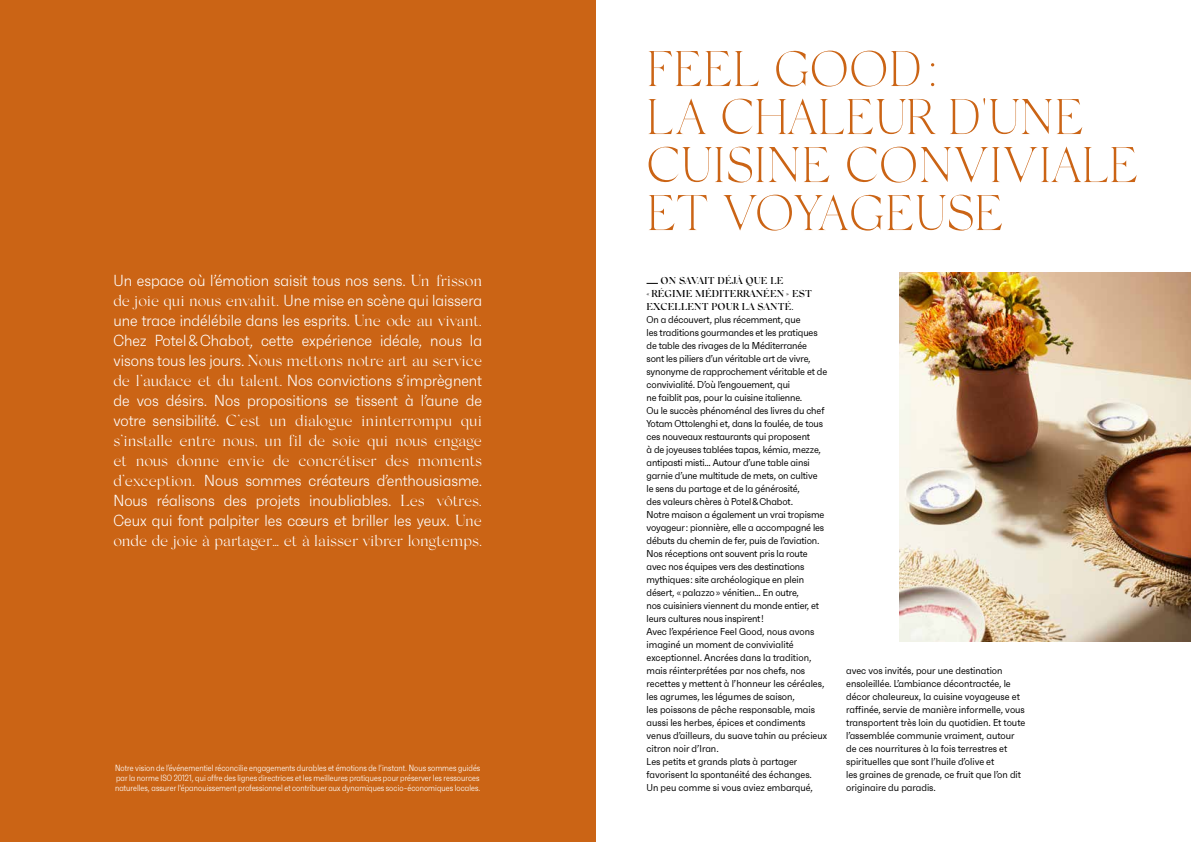
<style>
.page{position:relative;width:1191px;height:842px;background:#fff}
.page>*{position:absolute;margin:0;border:0;box-sizing:border-box;transform-origin:0 0}
.t1{font:200 50px/48px "Silk Serif";color:#cb6415}
.t2{font:300 16px/20px "Faktum Con";color:#fff;text-align:justify}
.t3{font:300 16px/20px "Silk Serif";color:#fff;text-align:justify}
.t4{font:10px/13px "Faktum Con";letter-spacing:-.01em;color:#000}
.t5{font:500 10px/13px "Silk Serif";color:#000}
.t6{font:300 9px/10px "Faktum X Con";letter-spacing:.01em;color:#fff;text-align:justify}
.s1{font-family:"Silk Serif"}
.s2{font-family:"Faktum Con"}
</style>
<div class="page">
<img style="left:899px;top:272px;width:292px;height:370px">
<svg style="left:646px;top:283px;width:12px;height:1px"></svg>
<div style="left:0;top:0;width:595px;height:842px;background:#cb6415"></div>
<h2 class="t2" style="left:113px;top:270px;width:370px">Un espace où l’émotion saisit tous nos sens. <span class="s1">Un frisson de joie qui nous envahit.</span> Une mise en scène qui laissera une trace indélébile dans les esprits. <span class="s1">Une ode au vivant.<br></span>Chez Potel &amp; Chabot, cette expérience idéale, nous la</h2>
<h2 class="t3" style="left:113px;top:350px;width:370px"><span class="s2">visons tous les jours.</span> Nous mettons notre art au service</h2>
<h2 class="t2" style="left:113px;top:370px;width:370px"><span class="s1">de l’audace et du talent.</span> Nos convictions s’imprègnent de vos désirs. Nos propositions se tissent à l’aune de</h2>
<h2 class="t3" style="left:113px;top:410px;width:370px"><span class="s2">votre sensibilité.</span> C’est un dialogue ininterrompu qui s’installe entre nous, un fil de soie qui nous engage et nous donne envie de concrétiser des moments</h2>
<h2 class="t2" style="left:113px;top:470px;width:370px"><span class="s1">d’exception.</span> Nous sommes créateurs d’enthousiasme.<br>Nous réalisons des projets inoubliables. <span class="s1">Les vôtres.<br></span>Ceux qui font palpiter les cœurs et briller les yeux. <span class="s1">Une</span></h2>
<h2 class="t3" style="left:113px;top:530px;width:370px">onde de joie à partager… et à laisser vibrer longtemps.</h2>
<p class="t6" style="left:115px;top:763px;width:367px">Notre vision de l’événementiel réconcilie engagements durables et émotions de l’instant. Nous sommes guidés par la norme ISO 20121, qui offre des lignes directrices et les meilleures pratiques pour préserver les ressources naturelles, assurer l'épanouissement professionnel et contribuer aux dynamiques socio-économiques locales.</p>
<h1 class="t1" style="left:646px;top:45px;width:493px">FEEL GOOD:<br>LA CHALEUR D'UNE<br>CUISINE CONVIVIALE<br>ET VOYAGEUSE</h1>
<p class="t5" style="left:646px;top:274px;width:167px;text-indent:14px">ON SAVAIT DÉJÀ QUE LE «RÉGIME MÉDITERRANÉEN» EST<br>EXCELLENT POUR LA SANTÉ.</p>
<p class="t4" style="left:646px;top:313px;width:182px">On a découvert, plus récemment, que<br>les traditions gourmandes et les pratiques de table des rivages de la Méditerranée sont les piliers d’un véritable art de vivre, synonyme de rapprochement véritable et de convivialité. D’où l’engouement, qui<br>ne faiblit pas, pour la cuisine italienne.<br>Ou le succès phénoménal des livres du chef Yotam Ottolenghi et, dans la foulée, de tous ces nouveaux restaurants qui proposent<br>à de joyeuses tablées tapas, kémia, mezze, antipasti misti… Autour d’une table ainsi garnie d’une multitude de mets, on cultive<br>le sens du partage et de la générosité,<br>des valeurs chères à Potel &amp; Chabot.<br>Notre maison a également un vrai tropisme voyageur : pionnière, elle a accompagné les débuts du chemin de fer, puis de l’aviation.<br>Nos réceptions ont souvent pris la route avec nos équipes vers des destinations mythiques : site archéologique en plein désert, « palazzo » vénitien… En outre,<br>nos cuisiniers viennent du monde entier, et leurs cultures nous inspirent !<br>Avec l’expérience Feel Good, nous avons imaginé un moment de convivialité exceptionnel. Ancrées dans la tradition, mais réinterprétées par nos chefs, nos recettes y mettent à l’honneur les céréales, les agrumes, les légumes de saison,<br>les poissons de pêche responsable, mais aussi les herbes, épices et condiments venus d’ailleurs, du suave tahin au précieux citron noir d’Iran.<br>Les petits et grands plats à partager favorisent la spontanéité des échanges.<br>Un peu comme si vous aviez embarqué,</p>
<p class="t4" style="left:846px;top:664px;width:181px">avec vos invités, pour une destination ensoleillée. L’ambiance décontractée, le décor chaleureux, la cuisine voyageuse et raffinée, servie de manière informelle, vous transportent très loin du quotidien. Et toute l’assemblée communie vraiment, autour de ces nourritures à la fois terrestres et spirituelles que sont l’huile d’olive et<br>les graines de grenade, ce fruit que l’on dit originaire du paradis.</p>
</div>
